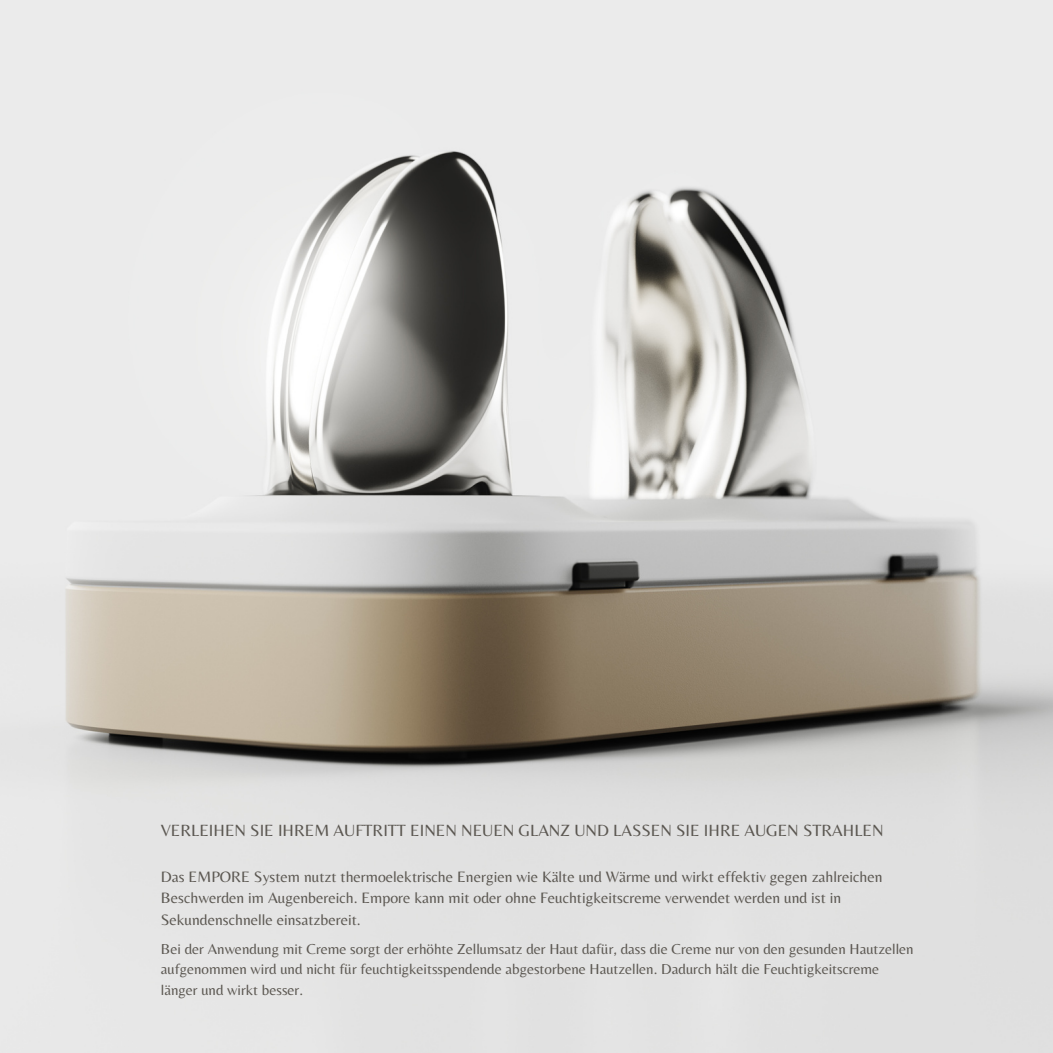
<style>
.page{position:relative;width:1053px;height:1053px;background:#fff}
.page>*{position:absolute;margin:0;border:0;box-sizing:border-box;transform-origin:0 0}
.t1{font:16.88px "Belleza";color:#5b5751}
.t2{font:15.62px/21.5px "Belleza";color:#5b5751}
.t3{font:15px/20.6px "Belleza";color:#5b5751}
</style>
<div class="page">
<img style="left:0;top:0;width:1052px;height:1053px">
<p class="t1" style="left:161px;top:820px;width:724px">VERLEIHEN SIE IHREM AUFTRITT EINEN NEUEN GLANZ UND LASSEN SIE IHRE AUGEN STRAHLEN</p>
<p class="t2" style="left:161px;top:865px;width:723px">Das EMPORE System nutzt thermoelektrische Energien wie Kälte und Wärme und wirkt effektiv gegen zahlreichen<br>Beschwerden im Augenbereich. Empore kann mit oder ohne Feuchtigkeitscreme verwendet werden und ist in<br>Sekundenschnelle einsatzbereit.</p>
<p class="t3" style="left:161px;top:938px;width:754px">Bei der Anwendung mit Creme sorgt der erhöhte Zellumsatz der Haut dafür, dass die Creme nur von den gesunden Hautzellen aufgenommen wird und nicht für feuchtigkeitsspendende abgestorbene Hautzellen. Dadurch hält die Feuchtigkeitscreme länger und wirkt besser.</p>
</div>
